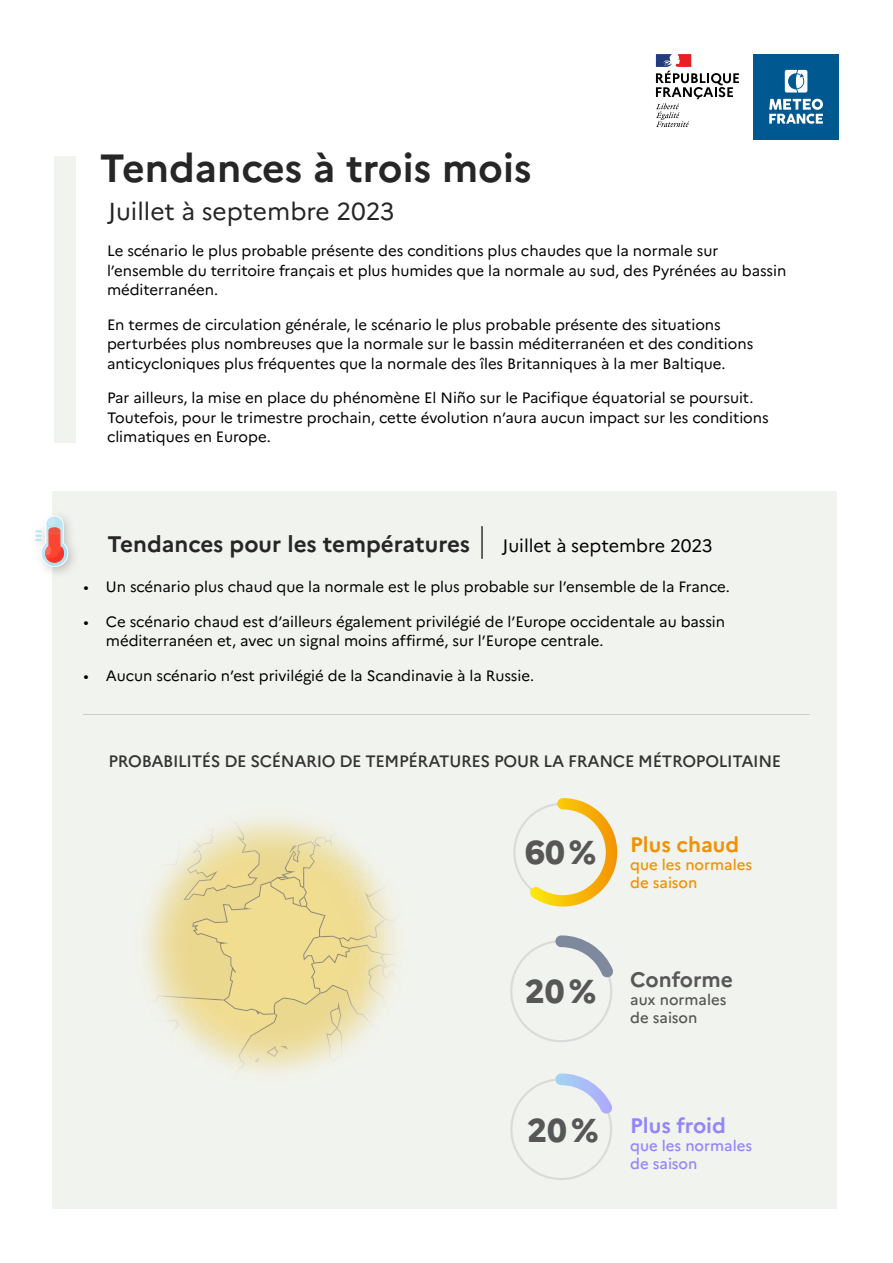
<style>
.page{position:relative;width:893px;height:1263px;background:#fff}
.page>*{position:absolute;margin:0;border:0;box-sizing:border-box;transform-origin:0 0}
.t1{font:700 39.3px "Marianne";color:#262626}
.t2{font:800 33px "Marianne";color:#575757}
.t3{font:24.6px "Marianne";color:#242424}
.t4{font:700 22.5px "Marianne";color:#262626}
.t5{font:700 21px "Marianne";color:#f29100}
.t6{font:700 21px "Marianne";color:#9185ff}
.t7{font:700 21px "Marianne";color:#575757}
.t8{font:500 16.5px "Marianne";letter-spacing:-.02em;color:#333}
.t9{font:15px/19.5px "Marianne";letter-spacing:-.005em;color:#000}
.t10{font:500 15px/18px "Marianne";color:#f29100}
.t11{font:500 15px/18px "Marianne";color:#9185ff}
.t12{font:500 15px/18px "Marianne";color:#575757}
.s1{font-weight:100;font-size:34.5px;color:#000}
.s2{font-weight:400;font-size:18px;color:#000}
</style>
<div class="page">
<div style="left:55px;top:156px;width:21px;height:286px;background:#f1f3ee"></div>
<div style="left:753px;top:54px;width:86px;height:86px;background:#005891"></div>
<svg style="left:785px;top:70px;width:22px;height:23px"></svg>
<svg style="left:769px;top:99px;width:54px;height:25px"></svg>
<svg style="left:656px;top:54px;width:83px;height:73px"></svg>
<div style="left:52px;top:492px;width:785px;height:717px;background:#f1f3ee"></div>
<hr style="left:83px;top:714px;width:726px;height:1px;background:#ccc">
<img style="left:45px;top:523px;width:29px;height:50px">
<svg style="left:35px;top:516px;width:33px;height:51px"></svg>
<svg style="left:144px;top:818px;width:254px;height:255px"></svg>
<svg style="left:513px;top:798px;width:104px;height:108px"></svg>
<svg style="left:510px;top:935px;width:103px;height:107px"></svg>
<svg style="left:510px;top:1073px;width:102px;height:107px"></svg>
<h1 class="t1" style="left:100px;top:144px;width:433px">Tendances à trois mois</h1>
<h3 class="t3" style="left:108px;top:196px;width:288px">Juillet à septembre 2023</h3>
<p class="t9" style="left:107px;top:241px;width:681px">Le scénario le plus probable présente des conditions plus chaudes que la normale sur l’ensemble du territoire français et plus humides que la normale au sud, des Pyrénées au bassin méditerranéen.</p>
<p class="t9" style="left:107px;top:315px;width:648px">En termes de circulation générale, le scénario le plus probable présente des situations perturbées plus nombreuses que la normale sur le bassin méditerranéen et des conditions anticycloniques plus fréquentes que la normale des îles Britanniques à la mer Baltique.</p>
<p class="t9" style="left:107px;top:388px;width:663px">Par ailleurs, la mise en place du phénomène El Niño sur le Pacifique équatorial se poursuit.<br>Toutefois, pour le trimestre prochain, cette évolution n’aura aucun impact sur les conditions climatiques en Europe.</p>
<h3 class="t4" style="left:107px;top:530px;width:607px">Tendances pour les températures <span class="s1">|</span> <span class="s2">Juillet à septembre 2023</span></h3>
<p class="t9" style="left:83px;top:577px;width:648px">• Un scénario plus chaud que la normale est le plus probable sur l’ensemble de la France.</p>
<p class="t9" style="left:106px;top:611px;width:621px;text-indent:-23px">• Ce scénario chaud est d’ailleurs également privilégié de l’Europe occidentale au bassin méditerranéen et, avec un signal moins affirmé, sur l’Europe centrale.</p>
<p class="t9" style="left:83px;top:665px;width:452px">• Aucun scénario n’est privilégié de la Scandinavie à la Russie.</p>
<p class="t8" style="left:109px;top:751px;width:674px">PROBABILITÉS DE SCÉNARIO DE TEMPÉRATURES POUR LA FRANCE MÉTROPOLITAINE</p>
<h2 class="t2" style="left:525px;top:832px;width:73px">60%</h2>
<h2 class="t2" style="left:525px;top:971px;width:73px">20%</h2>
<h3 class="t5" style="left:630px;top:832px;width:111px">Plus chaud</h3>
<p class="t10" style="left:630px;top:856px;width:123px">que les normales de saison</p>
<h3 class="t7" style="left:630px;top:967px;width:104px">Conforme</h3>
<p class="t12" style="left:630px;top:991px;width:98px">aux normales de saison</p>
<h2 class="t2" style="left:527px;top:1110px;width:73px">20%</h2>
<h3 class="t6" style="left:630px;top:1113px;width:97px">Plus froid</h3>
<p class="t11" style="left:630px;top:1137px;width:123px">que les normales de saison</p>
</div>
